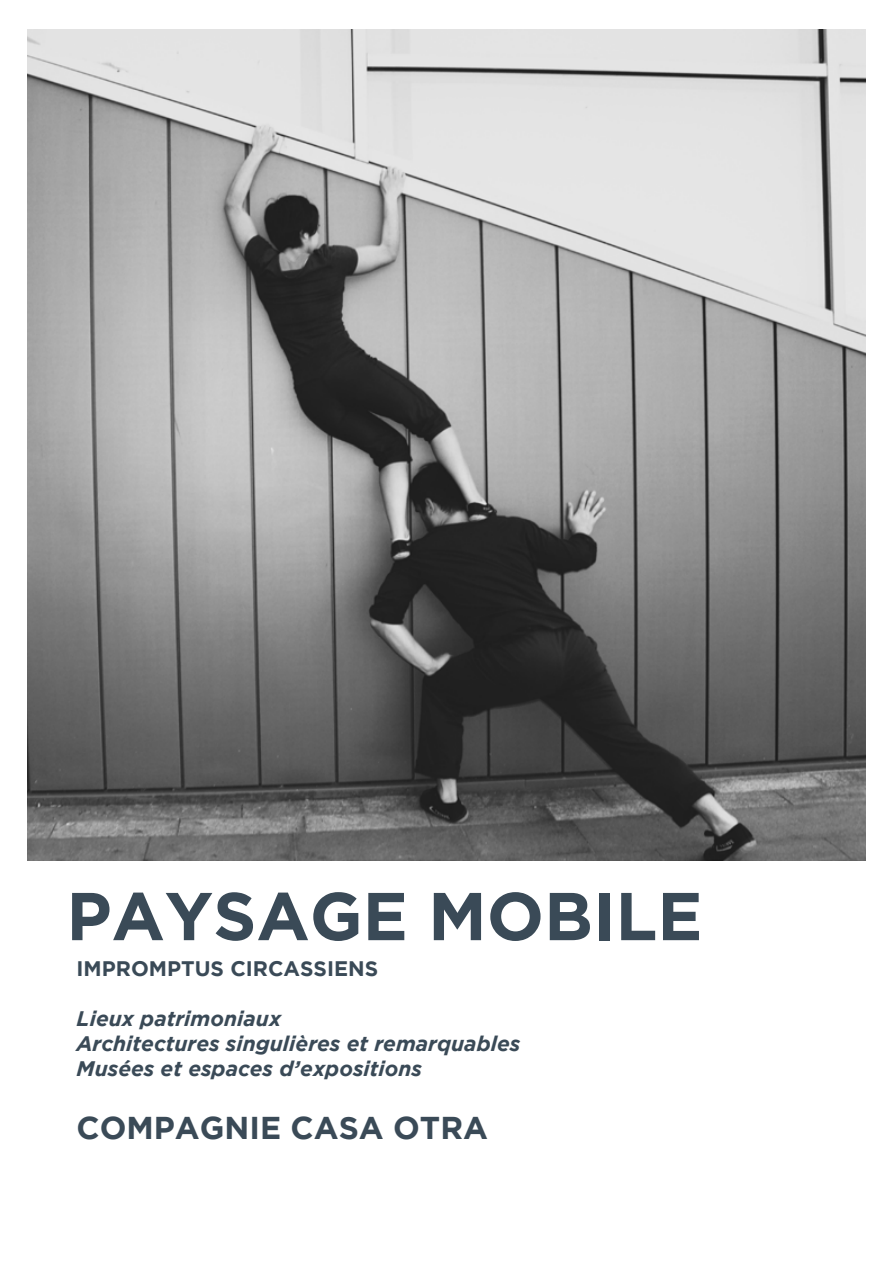
<style>
.page{position:relative;width:893px;height:1263px;background:#fff}
.page>*{position:absolute;margin:0;border:0;box-sizing:border-box;transform-origin:0 0}
.t1{font:700 67.5px "Gotham";color:#3a4a57}
.t2{font:700 31.5px "Gotham";color:#3a4a57}
.t3{font:italic 700 21px/25.2px "Gotham";color:#3a4a57}
.t4{font:700 21px "Gotham";color:#3a4a57}
</style>
<div class="page">
<img style="left:28px;top:30px;width:837px;height:830px">
<h1 class="t1" style="left:66px;top:877px;width:638px">PAYSAGE MOBILE</h1>
<p class="t4" style="left:77px;top:956px;width:303px">IMPROMPTUS CIRCASSIENS</p>
<p class="t3" style="left:77px;top:1006px;width:445px">Lieux patrimoniaux<br>Architectures singulières et remarquables<br>Musées et espaces d’expositions</p>
<h2 class="t2" style="left:77px;top:1110px;width:413px">COMPAGNIE CASA OTRA</h2>
</div>
